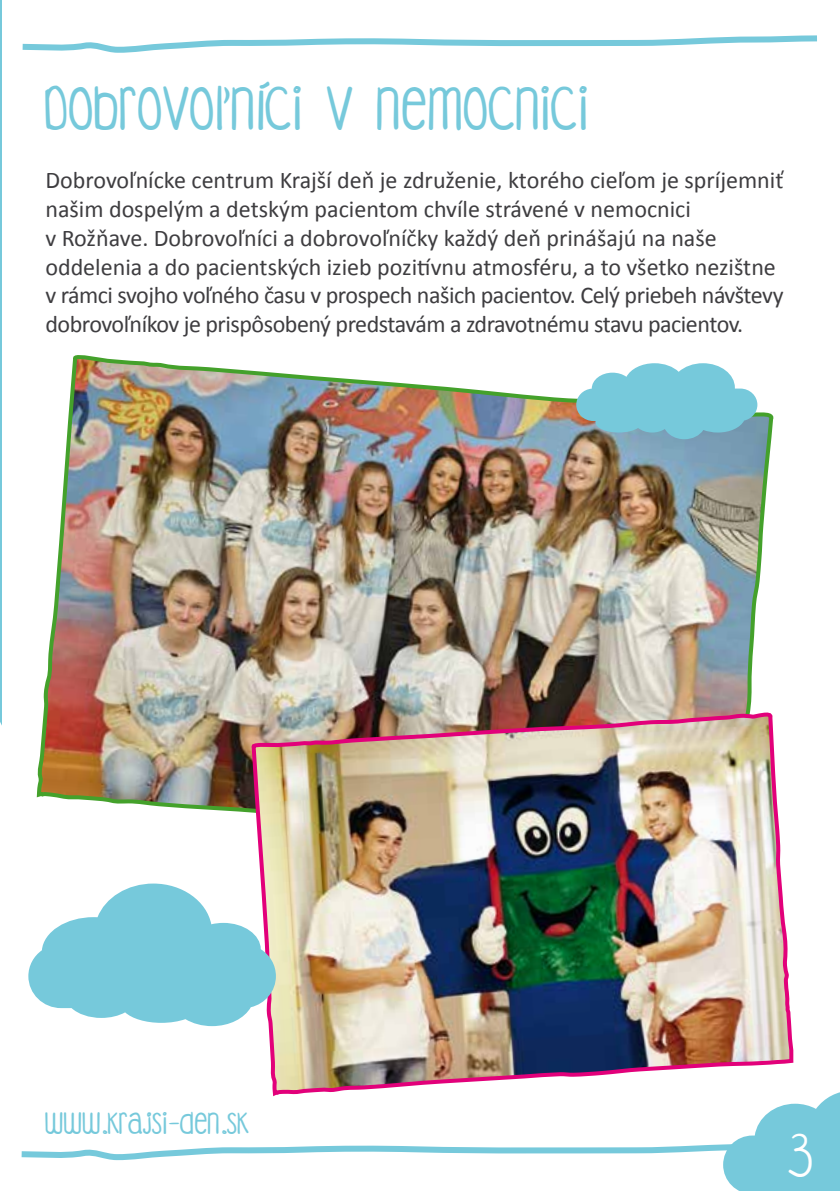
<style>
.page{position:relative;width:840px;height:1191px;background:#fff}
.page>*{position:absolute;margin:0;border:0;box-sizing:border-box;transform-origin:0 0}
.t1{font:40px "DJB Coffee Shoppe Espresso";color:#76c9db}
.t2{font:40px "DJB Coffee Shoppe Espresso";color:#fff}
.t3{font:24px/28.8px "Calibri";color:#3e3d40}
.t4{font:20px "DJB Coffee Shoppe Espresso";color:#76c9db}
</style>
<div class="page">
<hr style="left:0;top:0;width:1px;height:1187px;background:#76c9db">
<div style="left:0;top:917px;width:13px;height:274px;background:#fff"></div>
<svg style="left:21px;top:1092px;width:818px;height:99px"></svg>
<img style="left:36px;top:355px;width:738px;height:458px">
<img style="left:249px;top:711px;width:545px;height:388px">
<svg style="left:28px;top:883px;width:248px;height:143px"></svg>
<svg style="left:576px;top:363px;width:181px;height:76px;background:#8ac9d7"></svg>
<svg style="left:22px;top:35px;width:795px;height:18px"></svg>
<h1 class="t1" style="left:45px;top:92px;width:545px">DOBROVOĽNÍCI V NEMOCNICI</h1>
<p class="t3" style="left:45px;top:166px;width:739px">Dobrovoľnícke centrum Krajší deň je združenie, ktorého cieľom je spríjemniť našim dospelým a detským pacientom chvíle strávené v nemocnici<br>v Rožňave. Dobrovoľníci a dobrovoľníčky každý deň prinášajú na naše oddelenia a do pacientských izieb pozitívnu atmosféru, a to všetko nezištne v rámci svojho voľného času v prospech našich pacientov. Celý priebeh návštevy dobrovoľníkov je prispôsobený predstavám a zdravotnému stavu pacientov.</p>
<p class="t4" style="left:45px;top:1115px;width:205px">WWW.KRAJSI-DEN.SK</p>
<h1 class="t2" style="left:786px;top:1139px;width:27px">3</h1>
</div>
